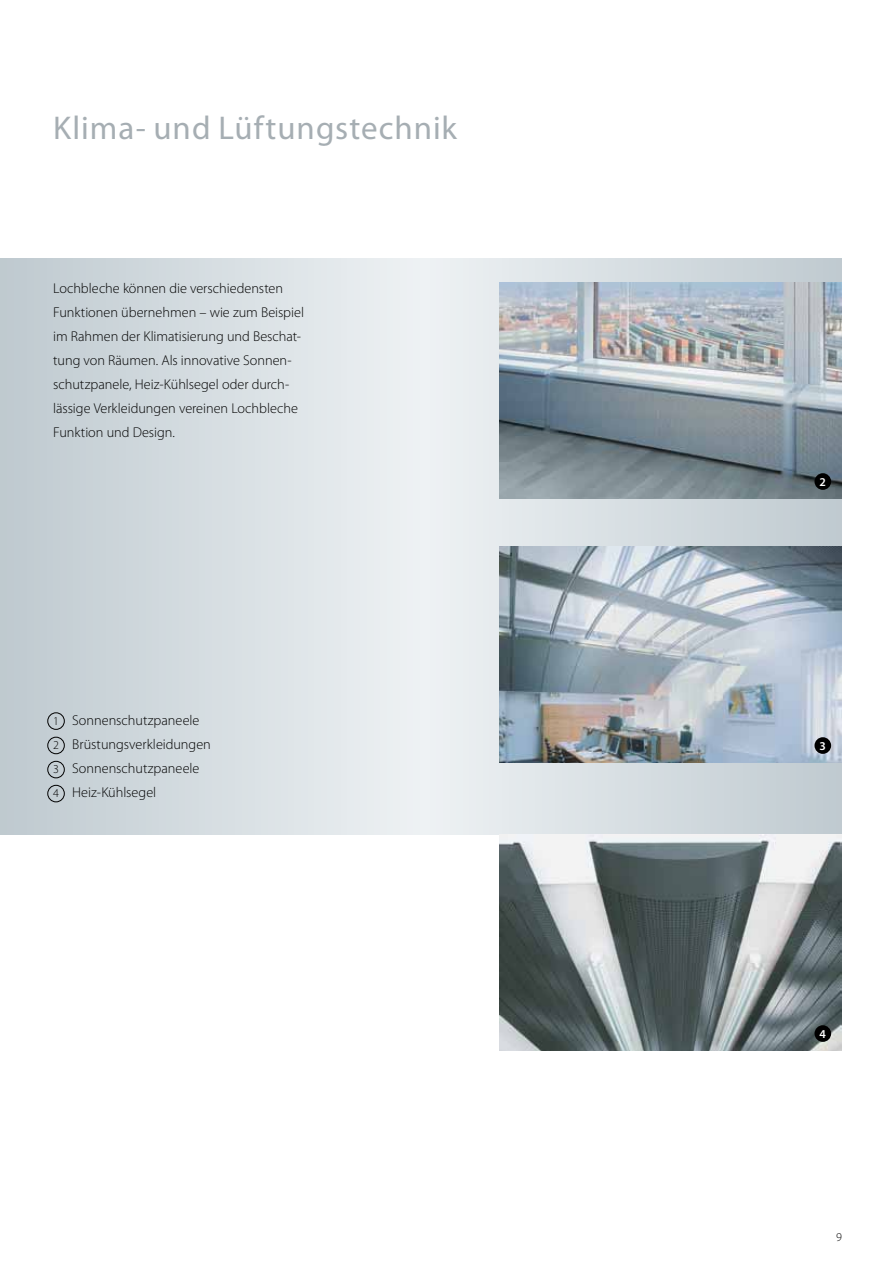
<style>
.page{position:relative;width:893px;height:1263px;background:#fff}
.page>*{position:absolute;margin:0;border:0;box-sizing:border-box;transform-origin:0 0}
.t1{font:33px "Myriad Pro";letter-spacing:.03em;color:#a6aeb3}
.t2{font:300 14.25px/24px "Myriad Pro";letter-spacing:-.005em;color:#000}
.t3{font:14.25px/24px "Myriad MM 215 600";color:#000}
.t4{font:600 12px "Myriad Pro";color:#fff}
.t5{font:300 12px "Myriad Pro";color:#000}
.s1{font-size:12px}
</style>
<div class="page">
<svg style="left:0;top:259px;width:842px;height:575px;background:#d7dee2"></svg>
<img style="left:500px;top:546px;width:342px;height:216px">
<img style="left:500px;top:834px;width:342px;height:216px">
<img style="left:500px;top:283px;width:342px;height:215px">
<div style="left:48px;top:712px;width:17px;height:17px;border:1px solid #000;border-radius:50%"></div>
<div style="left:48px;top:737px;width:17px;height:17px;border:1px solid #000;border-radius:50%"></div>
<div style="left:48px;top:761px;width:17px;height:17px;border:1px solid #000;border-radius:50%"></div>
<div style="left:48px;top:785px;width:17px;height:17px;border:1px solid #000;border-radius:50%"></div>
<div style="left:814px;top:1025px;width:17px;height:17px;background:#000;border-radius:50%"></div>
<div style="left:814px;top:473px;width:17px;height:17px;background:#000;border-radius:50%"></div>
<div style="left:814px;top:737px;width:17px;height:17px;background:#000;border-radius:50%"></div>
<p class="t1" style="left:53px;top:108px;width:405px">Klima- und Lüftungstechnik</p>
<p class="t2" style="left:53px;top:276px;width:252px">Lochbleche können die verschiedensten Funktionen übernehmen – wie zum Beispiel im Rahmen der Klimatisierung und Beschat&shy;tung von Räumen. Als innovative Sonnen&shy;schutzpanele, Heiz-Kühlsegel oder durch&shy;lässige Verkleidungen vereinen Lochbleche Funktion und Design.</p>
<p class="t3" style="left:53px;top:709px;width:159px"><span class="s1">1</span> Sonnenschutzpaneele<br><span class="s1">2</span> Brüstungsverkleidungen<br><span class="s1">3</span> Sonnenschutzpaneele<br><span class="s1">4</span> Heiz-Kühlsegel</p>
<p class="t4" style="left:820px;top:474px;width:8px">2</p>
<p class="t4" style="left:820px;top:738px;width:8px">3</p>
<p class="t4" style="left:820px;top:1026px;width:8px">4</p>
<p class="t5" style="left:836px;top:1230px;width:7px">9</p>
</div>
